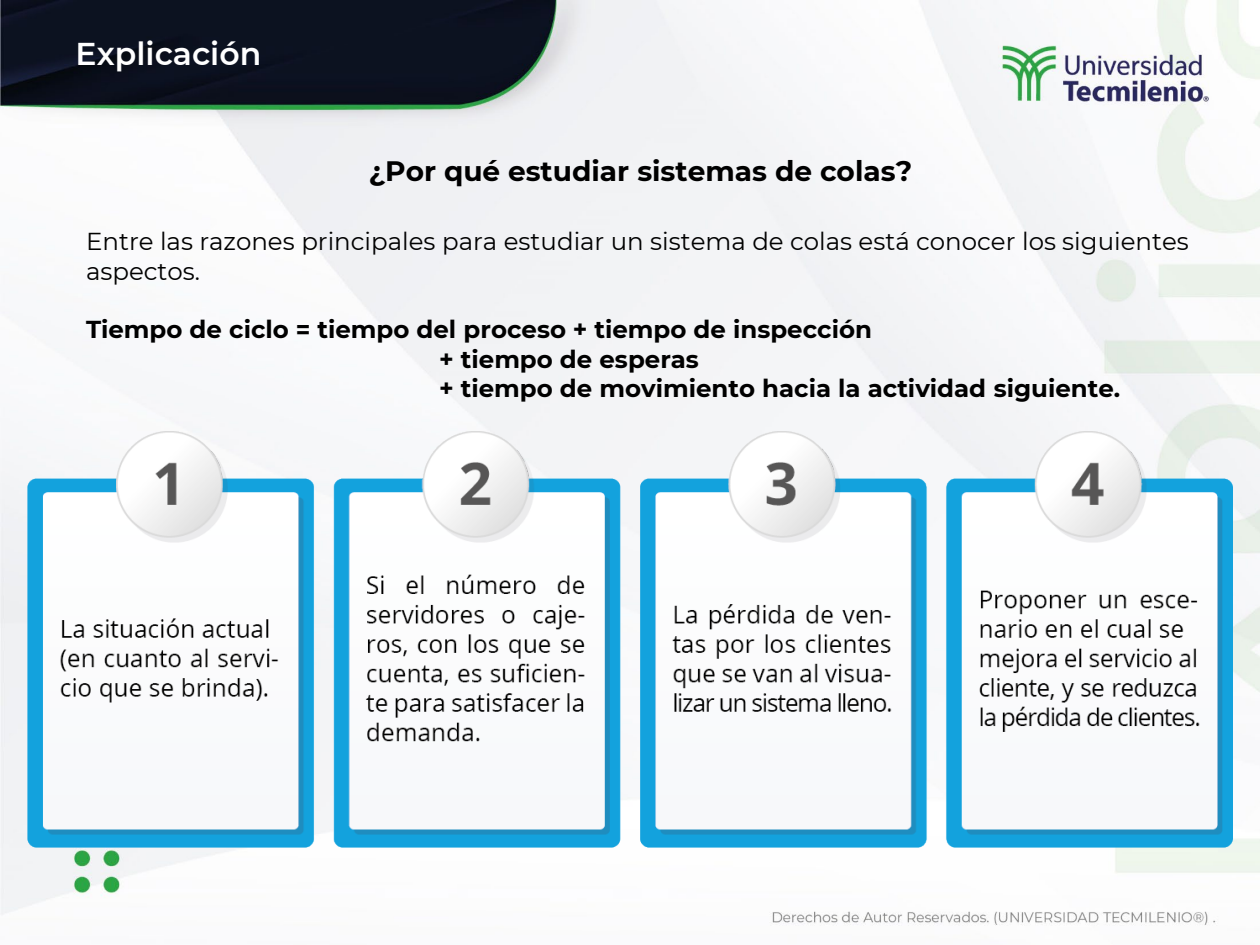
<style>
.page{position:relative;width:1260px;height:945px;background:#fff}
.page>*{position:absolute;margin:0;border:0;box-sizing:border-box;transform-origin:0 0}
.t1{font:600 31.5px "Montserrat";color:#fff}
.t2{font:700 28px "Montserrat";color:#000}
.t3{font:700 24.5px/29.4px "Montserrat";color:#000}
.t4{font:24.5px/29.4px "Montserrat";color:#000}
</style>
<div class="page">
<img style="left:0;top:0;width:1260px;height:926px">
<img style="left:27px;top:431px;width:1206px;height:416px">
<p class="t1" style="left:76px;top:32px;width:187px">Explicación</p>
<h1 class="t2" style="left:369px;top:151px;width:545px">¿Por qué estudiar sistemas de colas?</h1>
<h1 class="t4" style="left:86px;top:226px;width:1104px">Entre las razones principales para estudiar un sistema de colas está conocer los siguientes aspectos.</h1>
<h1 class="t3" style="left:439px;top:314px;width:682px;text-indent:-353px">Tiempo de ciclo = tiempo del proceso + tiempo de inspección<br>+ tiempo de esperas<br>+ tiempo de movimiento hacia la actividad siguiente.</h1>
</div>
